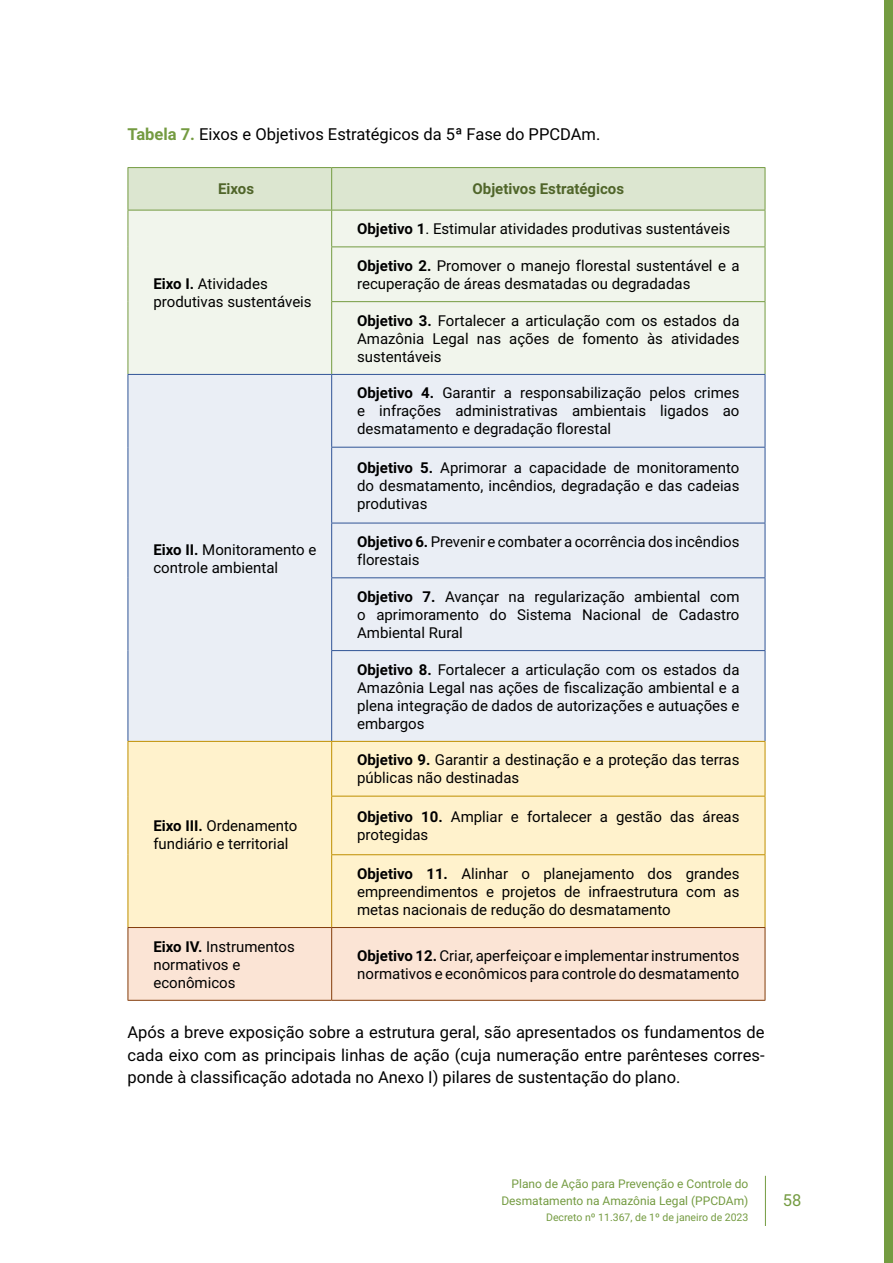
<style>
.page{position:relative;width:893px;height:1263px;background:#fff}
.page>*{position:absolute;margin:0;border:0;box-sizing:border-box;transform-origin:0 0}
.t1{font:16.5px/22.5px "Roboto";color:#000;text-align:justify}
.t2{font:16.5px "Roboto";color:#749b41}
.t3{font:15px/18px "Roboto";color:#000}
.t4{font:700 15px "Roboto";color:#50652a}
.t5{font:12px/16.5px "Roboto";color:#749b41;text-align:right}
.t6{font:10.5px "Roboto";color:#749b41}
.s1{font-weight:700;color:#749b41}
.s2{font-weight:700}
</style>
<div class="page">
<hr style="left:765px;top:1176px;width:1px;height:50px;background:#749b41">
<div style="left:884px;top:0;width:9px;height:1263px;background:#749b41"></div>
<div style="left:129px;top:168px;width:636px;height:42px;background:#dce6d0"></div>
<div style="left:129px;top:211px;width:636px;height:163px;background:#f1f5ec"></div>
<div style="left:129px;top:375px;width:636px;height:366px;background:#eaeef5"></div>
<div style="left:129px;top:742px;width:636px;height:185px;background:#fff2cc"></div>
<div style="left:129px;top:928px;width:636px;height:72px;background:#fbe4d5"></div>
<hr style="left:128px;top:167px;width:204px;height:1px;background:#749b41">
<hr style="left:128px;top:168px;width:1px;height:42px;background:#749b41">
<hr style="left:332px;top:167px;width:433px;height:1px;background:#749b41">
<hr style="left:331px;top:168px;width:1px;height:42px;background:#749b41">
<hr style="left:765px;top:168px;width:1px;height:42px;background:#749b41">
<hr style="left:128px;top:210px;width:204px;height:1px;background:#749b41">
<hr style="left:128px;top:210px;width:1px;height:37px;background:#749b41">
<hr style="left:128px;top:247px;width:1px;height:55px;background:#749b41">
<hr style="left:128px;top:302px;width:1px;height:72px;background:#749b41">
<hr style="left:332px;top:210px;width:433px;height:1px;background:#749b41">
<hr style="left:331px;top:210px;width:1px;height:36px;background:#749b41">
<hr style="left:765px;top:210px;width:1px;height:36px;background:#749b41">
<hr style="left:331px;top:246px;width:434px;height:1px;background:#749b41">
<hr style="left:331px;top:247px;width:1px;height:54px;background:#749b41">
<hr style="left:765px;top:247px;width:1px;height:54px;background:#749b41">
<hr style="left:331px;top:301px;width:434px;height:1px;background:#749b41">
<hr style="left:331px;top:302px;width:1px;height:72px;background:#749b41">
<hr style="left:765px;top:302px;width:1px;height:72px;background:#749b41">
<hr style="left:128px;top:374px;width:204px;height:1px;background:#305496">
<hr style="left:128px;top:375px;width:1px;height:72px;background:#305496">
<hr style="left:128px;top:447px;width:1px;height:76px;background:#305496">
<hr style="left:128px;top:523px;width:1px;height:55px;background:#305496">
<hr style="left:128px;top:578px;width:1px;height:73px;background:#305496">
<hr style="left:128px;top:651px;width:1px;height:90px;background:#305496">
<hr style="left:332px;top:374px;width:433px;height:1px;background:#305496">
<hr style="left:331px;top:375px;width:1px;height:72px;background:#305496">
<hr style="left:765px;top:375px;width:1px;height:72px;background:#305496">
<hr style="left:331px;top:447px;width:434px;height:1px;background:#305496">
<hr style="left:331px;top:448px;width:1px;height:75px;background:#305496">
<hr style="left:765px;top:448px;width:1px;height:75px;background:#305496">
<hr style="left:331px;top:523px;width:434px;height:1px;background:#305496">
<hr style="left:331px;top:523px;width:1px;height:54px;background:#305496">
<hr style="left:765px;top:523px;width:1px;height:54px;background:#305496">
<hr style="left:331px;top:577px;width:434px;height:1px;background:#305496">
<hr style="left:331px;top:578px;width:1px;height:72px;background:#305496">
<hr style="left:765px;top:578px;width:1px;height:72px;background:#305496">
<hr style="left:331px;top:650px;width:434px;height:1px;background:#305496">
<hr style="left:331px;top:651px;width:1px;height:90px;background:#305496">
<hr style="left:765px;top:651px;width:1px;height:90px;background:#305496">
<hr style="left:128px;top:741px;width:204px;height:1px;background:#bf8f00">
<hr style="left:128px;top:742px;width:1px;height:54px;background:#bf8f00">
<hr style="left:128px;top:796px;width:1px;height:59px;background:#bf8f00">
<hr style="left:128px;top:855px;width:1px;height:72px;background:#bf8f00">
<hr style="left:332px;top:741px;width:433px;height:1px;background:#bf8f00">
<hr style="left:331px;top:742px;width:1px;height:54px;background:#bf8f00">
<hr style="left:765px;top:742px;width:1px;height:54px;background:#bf8f00">
<hr style="left:331px;top:796px;width:434px;height:1px;background:#bf8f00">
<hr style="left:331px;top:796px;width:1px;height:58px;background:#bf8f00">
<hr style="left:765px;top:796px;width:1px;height:58px;background:#bf8f00">
<hr style="left:331px;top:854px;width:434px;height:1px;background:#bf8f00">
<hr style="left:331px;top:855px;width:1px;height:72px;background:#bf8f00">
<hr style="left:765px;top:855px;width:1px;height:72px;background:#bf8f00">
<hr style="left:128px;top:927px;width:204px;height:1px;background:#833c0b">
<hr style="left:128px;top:928px;width:1px;height:72px;background:#833c0b">
<hr style="left:332px;top:927px;width:433px;height:1px;background:#833c0b">
<hr style="left:331px;top:928px;width:1px;height:72px;background:#833c0b">
<hr style="left:765px;top:928px;width:1px;height:72px;background:#833c0b">
<hr style="left:128px;top:1000px;width:204px;height:1px;background:#833c0b">
<hr style="left:332px;top:1000px;width:433px;height:1px;background:#833c0b">
<p class="t1" style="left:128px;top:122px;width:474px"><span class="s1">Tabela 7.</span> Eixos e Objetivos Estratégicos da 5ª Fase do PPCDAm.</p>
<p class="t4" style="left:218px;top:179px;width:37px">Eixos</p>
<p class="t4" style="left:473px;top:179px;width:153px">Objetivos Estratégicos</p>
<p class="t3" style="left:153px;top:274px;width:160px"><span class="s2">Eixo I.</span> Atividades produtivas sustentáveis</p>
<p class="t3" style="left:153px;top:540px;width:164px"><span class="s2">Eixo II.</span> Monitoramento e controle ambiental</p>
<p class="t3" style="left:153px;top:816px;width:145px"><span class="s2">Eixo III.</span> Ordenamento fundiário e territorial</p>
<p class="t3" style="left:357px;top:219px;width:374px"><span class="s2">Objetivo 1</span>. Estimular atividades produtivas sustentáveis</p>
<p class="t3" style="left:357px;top:256px;width:384px"><span class="s2">Objetivo 2.</span> Promover o manejo florestal sustentável e a recuperação de áreas desmatadas ou degradadas</p>
<p class="t3" style="left:357px;top:311px;width:384px;text-align:justify"><span class="s2">Objetivo 3.</span> Fortalecer a articulação com os estados da Amazônia Legal nas ações de fomento às atividades sustentáveis</p>
<p class="t3" style="left:357px;top:384px;width:384px;text-align:justify"><span class="s2">Objetivo 4.</span> Garantir a responsabilização pelos crimes e infrações administrativas ambientais ligados ao desmatamento e degradação florestal</p>
<p class="t3" style="left:357px;top:458px;width:384px;text-align:justify"><span class="s2">Objetivo 5.</span> Aprimorar a capacidade de monitoramento do desmatamento, incêndios, degradação e das cadeias produtivas</p>
<p class="t3" style="left:357px;top:532px;width:384px"><span class="s2">Objetivo 6.</span> Prevenir e combater a ocorrência dos incêndios florestais</p>
<p class="t3" style="left:357px;top:587px;width:384px;text-align:justify"><span class="s2">Objetivo 7.</span> Avançar na regularização ambiental com o aprimoramento do Sistema Nacional de Cadastro Ambiental Rural</p>
<p class="t3" style="left:357px;top:660px;width:384px;text-align:justify"><span class="s2">Objetivo 8.</span> Fortalecer a articulação com os estados da Amazônia Legal nas ações de fiscalização ambiental e a plena integração de dados de autorizações e autuações e embargos</p>
<p class="t3" style="left:357px;top:750px;width:384px"><span class="s2">Objetivo 9.</span> Garantir a destinação e a proteção das terras públicas não destinadas</p>
<p class="t3" style="left:357px;top:807px;width:384px"><span class="s2">Objetivo 10.</span> Ampliar e fortalecer a gestão das áreas protegidas</p>
<p class="t3" style="left:357px;top:864px;width:384px;text-align:justify"><span class="s2">Objetivo 11.</span> Alinhar o planejamento dos grandes empreendimentos e projetos de infraestrutura com as metas nacionais de redução do desmatamento</p>
<p class="t3" style="left:153px;top:937px;width:143px"><span class="s2">Eixo IV.</span> Instrumentos normativos e econômicos</p>
<p class="t3" style="left:357px;top:946px;width:384px"><span class="s2">Objetivo 12.</span> Criar, aperfeiçoar e implementar instrumentos normativos e econômicos para controle do desmatamento</p>
<p class="t1" style="left:128px;top:1021px;width:638px">Após a breve exposição sobre a estrutura geral, são apresentados os fundamentos de cada eixo com as principais linhas de ação (cuja numeração entre parênteses corres&shy;ponde à classificação adotada no Anexo I) pilares de sustentação do plano.</p>
<p class="t5" style="left:501px;top:1175px;width:249px">Plano de Ação para Prevenção e Controle do<br>Desmatamento na Amazônia Legal (PPCDAm)</p>
<p class="t6" style="left:546px;top:1210px;width:204px">Decreto nº 11.367, de 1º de janeiro de 2023</p>
<p class="t2" style="left:783px;top:1189px;width:20px">58</p>
</div>
